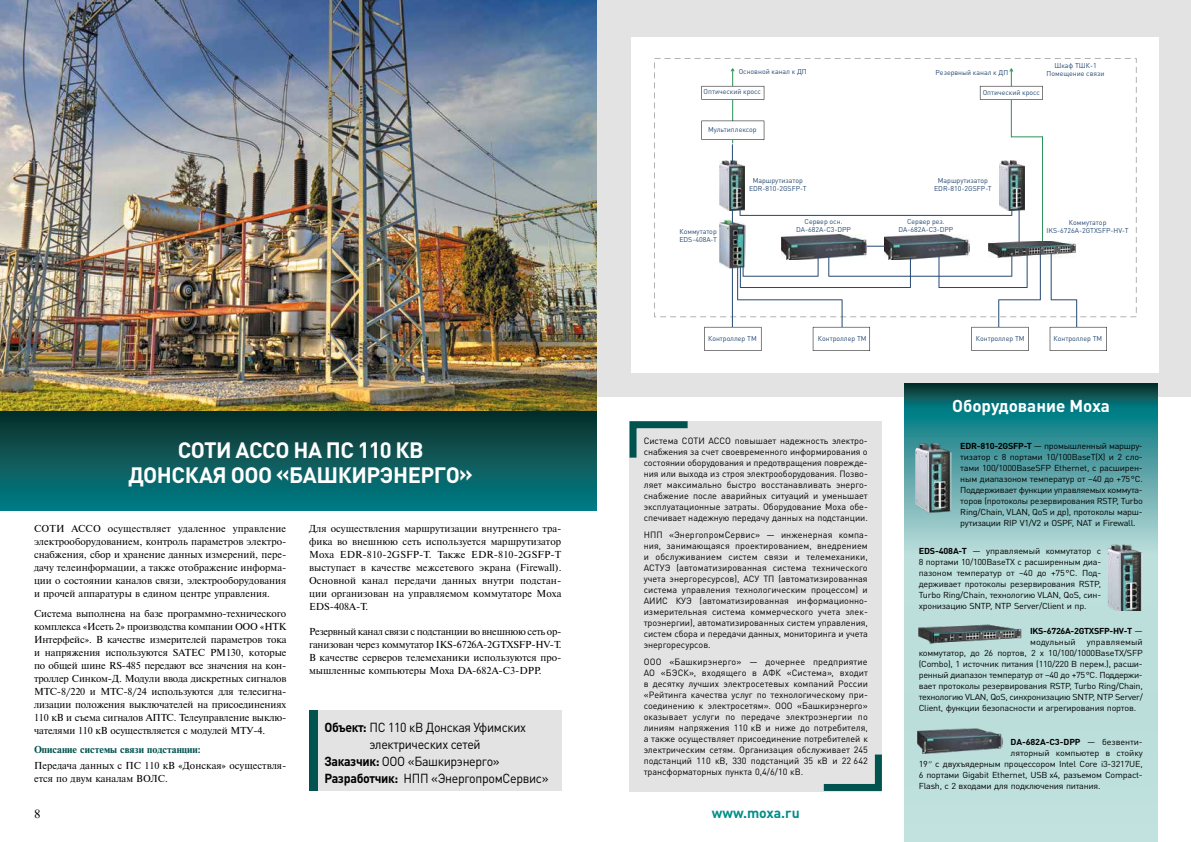
<style>
.page{position:relative;width:1191px;height:842px;background:#fff}
.page>*{position:absolute;margin:0;border:0;box-sizing:border-box;transform-origin:0 0}
.t1{font:700 22px/25px "DIN Pro";letter-spacing:-.02em;color:#fff;text-align:center}
.t2{font:700 17px "DIN Pro";color:#fff}
.t3{font:700 14px "DIN Pro";color:#008f89}
.t4{font:13px "DIN Pro";letter-spacing:-.025em;color:#000;scale:.95 1}
.t5{font:12.4px "Times New Roman";color:#000;scale:1.05 1}
.t6{font:10.1px/13px "Newton Pro";letter-spacing:.005em;color:#000;text-align:justify}
.t7{font:700 10.1px "Newton Pro";color:#00534f}
.t8{font:9px/11px "DIN Pro";color:#000;text-align:justify}
.t9{font:8.6px/11px "DIN Pro";letter-spacing:-.025em;color:#000;text-align:justify;scale:1.05 1}
.t10{font:700 8.6px/11px "DIN Pro";letter-spacing:-.035em;color:#000;scale:1.05 1}
.t11{font:700 8.6px "DIN Pro";letter-spacing:-.01em;color:#000;scale:1.05 1}
.t12{font:7px/8px "DIN Pro";color:#244872;text-align:center}
.s1{font-weight:700}
.s2{font-weight:400}
</style>
<div class="page">
<div style="left:596px;top:0;width:595px;height:397px;background:#e3e3e3"></div>
<svg style="left:904px;top:408px;width:253px;height:434px;background:#9ecdcc"></svg>
<svg style="left:904px;top:383px;width:253px;height:25px;background:#085253"></svg>
<div style="left:317px;top:711px;width:244px;height:80px;background:#e3e3e3"></div>
<img style="left:0;top:0;width:596px;height:411px">
<div style="left:0;top:411px;width:596px;height:99px;background:linear-gradient(to bottom,#0d3029,#057f88)"></div>
<div style="left:629px;top:421px;width:253px;height:370px;background:#e3e3e3"></div>
<img style="left:915px;top:443px;width:36px;height:70px">
<img style="left:1107px;top:544px;width:35px;height:67px">
<img style="left:918px;top:624px;width:103px;height:20px">
<img style="left:917px;top:729px;width:85px;height:25px">
<div style="left:631px;top:37px;width:528px;height:335px;background:#fff"></div>
<svg style="left:654px;top:58px;width:482px;height:259px"></svg>
<hr style="left:1010px;top:69px;width:1px;height:68px;background:#2d9359">
<svg style="left:1009px;top:68px;width:4px;height:4px"></svg>
<hr style="left:1042px;top:136px;width:1px;height:105px;background:#2d9359">
<hr style="left:1010px;top:136px;width:33px;height:1px;background:#2d9359">
<img style="left:781px;top:235px;width:86px;height:18px">
<img style="left:884px;top:235px;width:85px;height:18px">
<svg style="left:732px;top:209px;width:1px;height:14px"></svg>
<svg style="left:739px;top:208px;width:273px;height:8px"></svg>
<hr style="left:1018px;top:208px;width:1px;height:34px;background:#244872">
<svg style="left:980px;top:86px;width:62px;height:14px"></svg>
<svg style="left:701px;top:86px;width:63px;height:14px"></svg>
<svg style="left:704px;top:253px;width:336px;height:98px"></svg>
<svg style="left:1049px;top:253px;width:58px;height:98px"></svg>
<svg style="left:701px;top:121px;width:63px;height:43px"></svg>
<svg style="left:866px;top:246px;width:19px;height:1px"></svg>
<svg style="left:629px;top:421px;width:59px;height:37px"></svg>
<svg style="left:817px;top:754px;width:65px;height:38px"></svg>
<div style="left:309px;top:711px;width:8px;height:80px;background:#00534f"></div>
<p class="t12" style="left:1046px;top:61px;width:59px">Шкаф ТШК-1<br>Помещение связи</p>
<p class="t12" style="left:738px;top:66px;width:70px">Основной канал к ДП</p>
<p class="t12" style="left:703px;top:87px;width:59px">Оптический кросс</p>
<p class="t12" style="left:982px;top:87px;width:59px">Оптический кросс</p>
<p class="t12" style="left:935px;top:68px;width:74px">Резервный канал к ДП</p>
<p class="t12" style="left:708px;top:124px;width:50px">Мультиплексор</p>
<p class="t12" style="left:679px;top:227px;width:39px;text-align:left">Коммутатор<br>EDS-408A-T</p>
<p class="t12" style="left:749px;top:176px;width:59px">Маршрутизатор<br>EDR-810-2GSFP-T</p>
<p class="t12" style="left:934px;top:176px;width:59px">Маршрутизатор<br>EDR-810-2GSFP-T</p>
<p class="t12" style="left:796px;top:217px;width:56px">Сервер осн.<br>DA-682A-C3-DPP</p>
<p class="t12" style="left:898px;top:217px;width:56px">Сервер рез.<br>DA-682A-C3-DPP</p>
<p class="t12" style="left:1046px;top:218px;width:83px">Коммутатор<br>IKS-6726A-2GTXSFP-HV-T</p>
<p class="t12" style="left:708px;top:333px;width:50px">Контроллер ТМ</p>
<p class="t12" style="left:818px;top:333px;width:50px">Контроллер ТМ</p>
<p class="t12" style="left:976px;top:333px;width:50px">Контроллер ТМ</p>
<p class="t12" style="left:1053px;top:333px;width:50px">Контроллер ТМ</p>
<h1 class="t1" style="left:128px;top:435px;width:346px">СОТИ АССО НА ПС 110 КВ<br>ДОНСКАЯ ООО «БАШКИРЭНЕРГО»</h1>
<p class="t8" style="left:643px;top:435px;width:226px">Система СОТИ АССО повышает надежность электро&shy;снабжения за счет своевременного информирования о состоянии оборудования и предотвращения поврежде&shy;ния или выхода из строя электрооборудования. Позво&shy;ляет максимально быстро восстанавливать энерго&shy;снабжение после аварийных ситуаций и уменьшает эксплуатационные затраты. Оборудование Moxa обе&shy;спечивает надежную передачу данных на подстанции.</p>
<p class="t8" style="left:643px;top:528px;width:226px">НПП «ЭнергопромСервис» — инженерная компа&shy;ния, занимающаяся проектированием, внедрением и обслуживанием систем связи и телемеханики, АСТУЭ (автоматизированная система технического учета энергоресурсов), АСУ ТП (автоматизированная система управления технологическим процессом) и АИИС КУЭ (автоматизированная информационно&shy;измерительная система коммерческого учета элек&shy;троэнергии), автоматизированных систем управления, систем сбора и передачи данных, мониторинга и учета энергоресурсов.</p>
<p class="t8" style="left:643px;top:655px;width:226px">ООО «Башкирэнерго» — дочернее предприятие АО «БЭСК», входящего в АФК «Система», входит в десятку лучших электросетевых компаний России «Рейтинга качества услуг по технологическому при&shy;соединению к электросетям». ООО «Башкирэнерго» оказывает услуги по передаче электроэнергии по линиям напряжения 110 кВ и ниже до потребителя, а также осуществляет присоединение потребителей к электрическим сетям. Организация обслуживает 245 подстанций 110 кВ, 330 подстанций 35 кВ и 22 642 трансформаторных пункта 0,4/6/10 кВ.</p>
<p class="t6" style="left:34px;top:522px;width:254px">СОТИ АССО осуществляет удаленное управление электрооборудованием, контроль параметров электро&shy;снабжения, сбор и хранение данных измерений, пере&shy;дачу телеинформации, а также отображение информа&shy;ции о состоянии каналов связи, электрооборудования и прочей аппаратуры в едином центре управления.</p>
<p class="t6" style="left:34px;top:607px;width:254px">Система выполнена на базе программно-технического комплекса «Исеть 2» производства компании ООО «НТК Интерфейс». В качестве измерителей параметров тока и напряжения используются SATEC PM130, которые по общей шине RS-485 передают все значения на кон&shy;троллер Синком-Д. Модули ввода дискретных сигналов МТС-8/220 и МТС-8/24 используются для телесигна&shy;лизации положения выключателей на присоединениях 110 кВ и съема сигналов АПТС. Телеуправление выклю&shy;чателями 110 кВ осуществляется с модулей МТУ-4.</p>
<p class="t7" style="left:34px;top:743px;width:168px">Описание системы связи подстанции:</p>
<p class="t6" style="left:34px;top:759px;width:254px">Передача данных с ПС 110 кВ «Донская» осуществля&shy;ется по двум каналам ВОЛС.</p>
<p class="t6" style="left:309px;top:522px;width:254px;text-align:left">Для осуществления маршрутизации внутреннего тра&shy;фика во внешнюю сеть используется маршрутизатор Moxa EDR-810-2GSFP-T. Также EDR-810-2GSFP-T выступает в качестве межсетевого экрана (Firewall).<br>Основной канал передачи данных внутри подстан&shy;ции организован на управляемом коммутаторе Moxa EDS-408A-T.</p>
<p class="t6" style="left:309px;top:625px;width:254px">Резервный канал связи с подстанции во внешнюю сеть ор&shy;ганизован через коммутатор IKS-6726A-2GTXSFP-HV-T.<br>В качестве серверов телемеханики используются про&shy;мышленные компьютеры Moxa DA-682A-C3-DPP.</p>
<h3 class="t4" style="left:324px;top:717px;width:214px"><span class="s1">Объект:</span> ПС 110 кВ Донская Уфимских</h3>
<h3 class="t4" style="left:369px;top:734px;width:119px">электрических сетей</h3>
<h3 class="t4" style="left:324px;top:751px;width:186px"><span class="s1">Заказчик:</span> ООО «Башкирэнерго»</h3>
<h3 class="t4" style="left:324px;top:768px;width:237px"><span class="s1">Разработчик:</span> НПП «ЭнергопромСервис»</h3>
<h3 class="t5" style="left:34px;top:805px;width:8px">8</h3>
<h3 class="t3" style="left:711px;top:801px;width:89px">www.moxa.ru</h3>
<h2 class="t2" style="left:952px;top:391px;width:159px">Оборудование Moxa</h2>
<p class="t9" style="left:960px;top:440px;width:175px"><span class="s1">EDR-810-2GSFP-T</span> — промышленный маршру&shy;тизатор с 8 портами 10/100BaseT(X) и 2 сло&shy;тами 100/1000BaseSFP Ethernet, с расширен&shy;ным диапазоном температур от –40 до +75°С.<br>Поддерживает функции управляемых коммута&shy;торов (протоколы резервирования RSTP, Turbo Ring/Chain, VLAN, QoS и др), протоколы марш&shy;рутизации RIP V1/V2 и OSPF, NAT и Firewall.</p>
<p class="t9" style="left:918px;top:545px;width:175px"><span class="s1">EDS-408A-T</span> — управляемый коммутатор с 8 портами 10/100BaseTX с расширенным диа&shy;пазоном температур от –40 до +75°С. Под&shy;держивает протоколы резервирования RSTP, Turbo Ring/Chain, технологию VLAN, QoS, син&shy;хронизацию SNTP, NTP Server/Client и пр.</p>
<p class="t10" style="left:1030px;top:624px;width:109px">IKS-6726A-2GTXSFP-HV-T <span class="s2">— модульный</span></p>
<p class="t9" style="left:918px;top:635px;width:215px;text-indent:168px">управляемый коммутатор, до 26 портов, 2 x 10/100/1000BaseTX/SFP (Combo), 1 источник питания (110/220 В перем.), расши&shy;ренный диапазон температур от –40 до +75°С. Поддержи&shy;вает протоколы резервирования RSTP, Turbo Ring/Chain, технологию VLAN, QoS, синхронизацию SNTP, NTP Server/ Client, функции безопасности и агрегирования портов.</p>
<p class="t11" style="left:1010px;top:734px;width:126px">DA-682A-C3-DPP <span class="s2">— безвенти-</span></p>
<p class="t9" style="left:1010px;top:746px;width:127px">ляторный компьютер в стойку</p>
<p class="t9" style="left:918px;top:757px;width:215px">19 с двухъядерным процессором Intel Core i3-3217UE,</p>
<p class="t9" style="left:918px;top:768px;width:213px">6 портами Gigabit Ethernet, USB x4, разъемом Compact-</p>
<p class="t9" style="left:918px;top:779px;width:175px">Flash, с 2 входами для подключения питания.</p>
</div>
